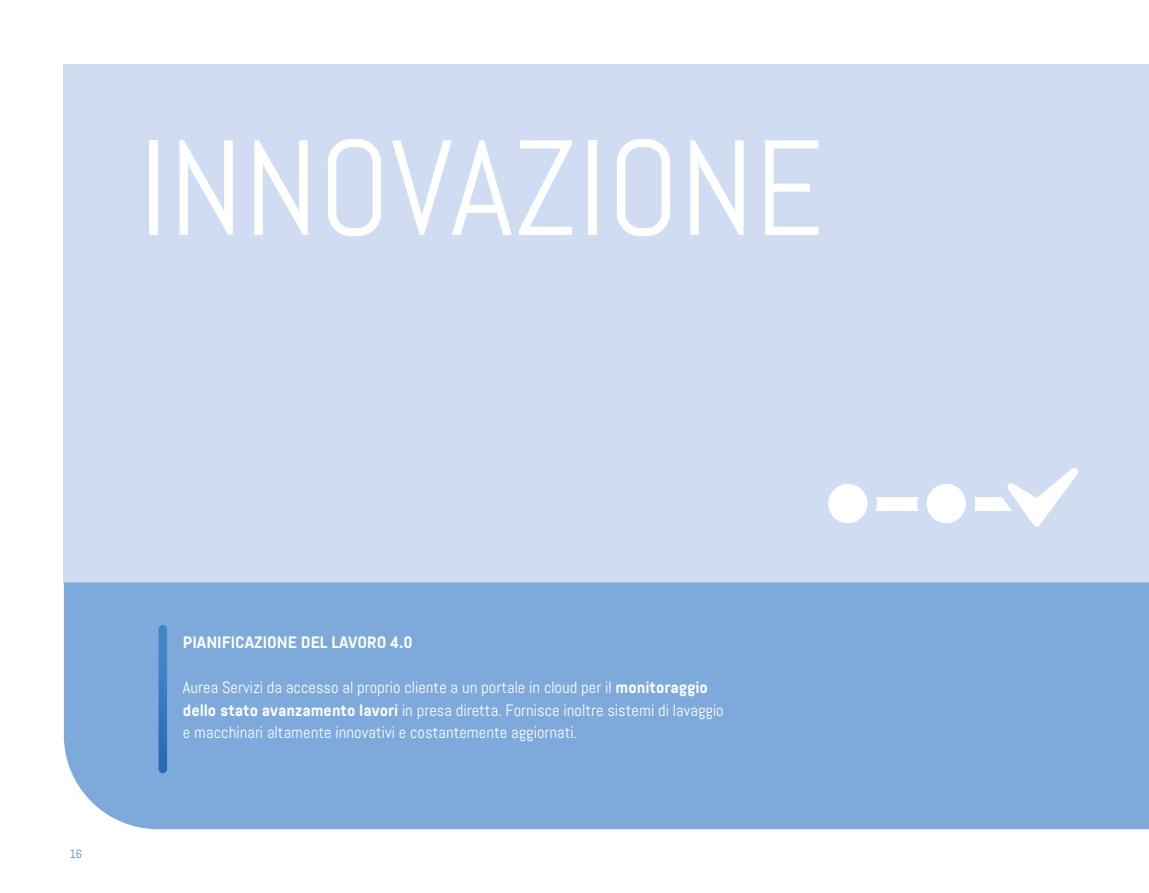
<style>
.page{position:relative;width:1149px;height:893px;background:#fff}
.page>*{position:absolute;margin:0;border:0;box-sizing:border-box;transform-origin:0 0}
.t1{font:135px "Abel Pro";color:#fff}
.t2{font:16.5px/22.5px "Abel Pro";color:#fff}
.t3{font:700 16.5px "Abel Pro";color:#fff}
.t4{font:12px "Abel Pro";color:#4185c6}
.s1{font-weight:700}
</style>
<div class="page">
<div style="left:64px;top:64px;width:1084px;height:518px;background:#cfdcf2"></div>
<div style="left:64px;top:582px;width:1084px;height:247px;background:#7da9db"></div>
<div style="left:860px;top:497px;width:69px;height:13px;background:#fff"></div>
<div style="left:959px;top:497px;width:69px;height:13px;background:#fff"></div>
<div style="left:818px;top:475px;width:58px;height:57px;background:#cfdcf2;border-radius:50%"></div>
<div style="left:827px;top:484px;width:40px;height:39px;background:#fff;border-radius:50%"></div>
<div style="left:917px;top:475px;width:57px;height:57px;background:#cfdcf2;border-radius:50%"></div>
<div style="left:926px;top:484px;width:39px;height:39px;background:#fff;border-radius:50%"></div>
<svg style="left:996px;top:468px;width:82px;height:59px"></svg>
<svg style="left:158px;top:625px;width:9px;height:148px"></svg>
<img style="left:1148px;top:196px;width:1px;height:634px">
<h1 class="t1" style="left:138px;top:103px;width:686px">INNOVAZIONE</h1>
<p class="t4" style="left:70px;top:847px;width:14px">16</p>
<p class="t3" style="left:183px;top:631px;width:231px">PIANIFICAZIONE DEL LAVORO 4.0</p>
<p class="t2" style="left:183px;top:676px;width:542px">Aurea Servizi da accesso al proprio cliente a un portale in cloud per il <span class="s1">monitoraggio dello stato avanzamento lavori</span> in presa diretta. Fornisce inoltre sistemi di lavaggio e macchinari altamente innovativi e costantemente aggiornati.</p>
</div>
